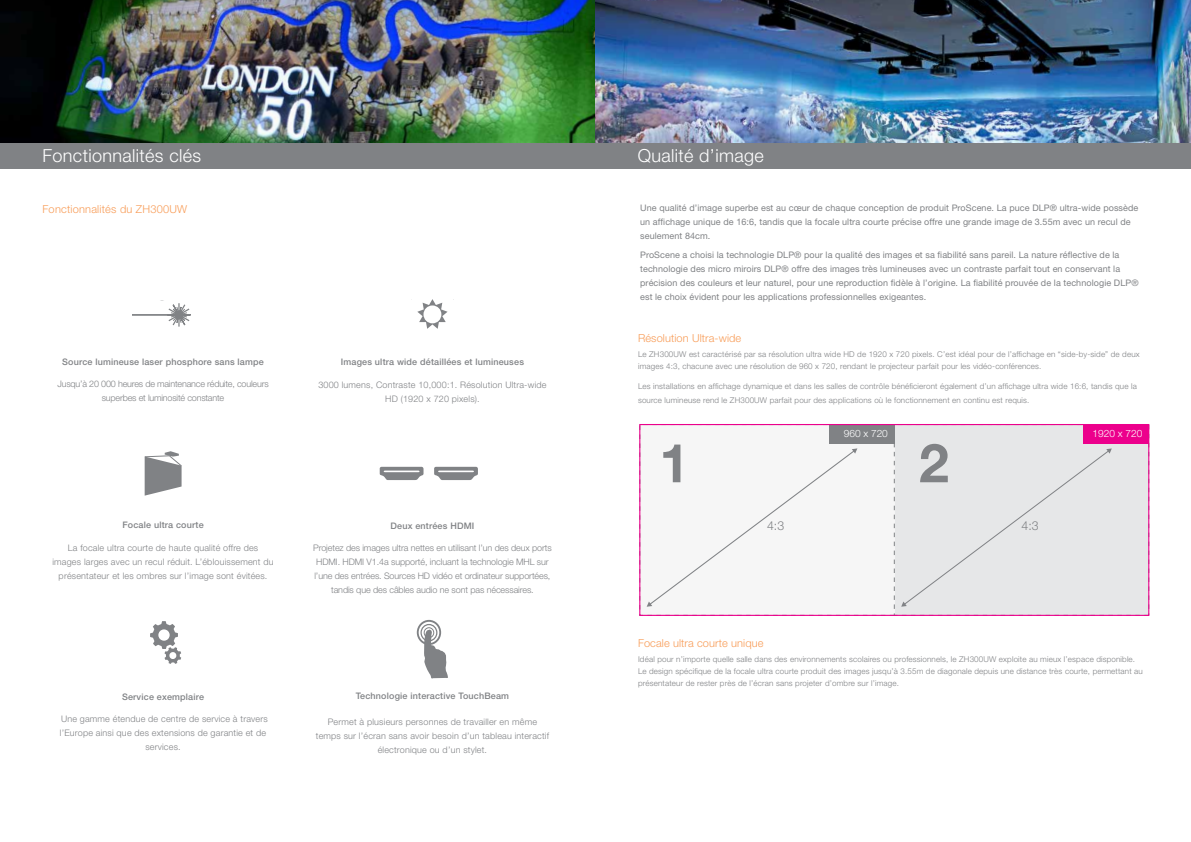
<style>
.page{position:relative;width:1191px;height:842px;background:#fff}
.page>*{position:absolute;margin:0;border:0;box-sizing:border-box;transform-origin:0 0}
.t1{font:700 53.8px "Helvetica Neue";color:#808285}
.t2{font:300 18px "Helvetica Neue";letter-spacing:.02em;color:#fff}
.t3{font:300 12.3px "Helvetica Neue";color:#808285}
.t4{font:300 11px "Helvetica Neue";letter-spacing:.01em;color:#f89c57}
.t5{font:300 10.1px "Helvetica Neue";color:#fff}
.t6{font:9px/14px "Helvetica Neue";letter-spacing:.01em;color:#808285}
.t7{font:300 9px/14px "Helvetica Neue";letter-spacing:.02em;color:#808285;text-align:center}
.t8{font:300 9px/14px "Helvetica Neue";letter-spacing:-.01em;color:#808285;text-align:center}
.t9{font:500 9px "Helvetica Neue";letter-spacing:.02em;color:#808285}
.t10{font:300 9px/14px "Helvetica Neue";letter-spacing:-.02em;color:#808285;text-align:center}
.t11{font:300 8px/12px "Helvetica Neue";letter-spacing:.02em;color:#808285}
</style>
<div class="page">
<img style="left:0;top:0;width:595px;height:143px">
<svg style="left:133px;top:303px;width:58px;height:24px"></svg>
<svg style="left:145px;top:451px;width:37px;height:45px"></svg>
<svg style="left:380px;top:467px;width:43px;height:13px"></svg>
<svg style="left:434px;top:467px;width:44px;height:13px"></svg>
<svg style="left:411px;top:299px;width:37px;height:30px"></svg>
<div style="left:0;top:143px;width:595px;height:26px;background:#808285"></div>
<div style="left:417px;top:620px;width:24px;height:25px;border:2px solid #808285;border-radius:50%"></div>
<svg style="left:420px;top:623px;width:28px;height:55px"></svg>
<svg style="left:150px;top:621px;width:31px;height:43px"></svg>
<img style="left:595px;top:0;width:596px;height:143px">
<div style="left:595px;top:143px;width:596px;height:26px;background:#808285"></div>
<div style="left:894px;top:424px;width:254px;height:191px;background:#e6e7e8"></div>
<svg style="left:901px;top:448px;width:210px;height:159px"></svg>
<div style="left:640px;top:424px;width:254px;height:191px;background:#f6f6f6"></div>
<div style="left:1083px;top:424px;width:65px;height:20px;background:#ec008c"></div>
<div style="left:829px;top:424px;width:65px;height:20px;background:#808285"></div>
<svg style="left:646px;top:448px;width:211px;height:159px"></svg>
<div style="left:639px;top:424px;width:510px;height:192px;border:1px solid #ec008c"></div>
<h2 class="t2" style="left:43px;top:144px;width:160px">Fonctionnalités clés</h2>
<h3 class="t4" style="left:43px;top:202px;width:146px">Fonctionnalités du ZH300UW</h3>
<p class="t9" style="left:62px;top:356px;width:203px">Source lumineuse laser phosphore sans lampe</p>
<p class="t10" style="left:57px;top:377px;width:213px">Jusqu’à 20 000 heures de maintenance réduite, couleurs superbes et luminosité constante</p>
<p class="t9" style="left:341px;top:357px;width:185px">Images ultra wide détaillées et lumineuses</p>
<p class="t7" style="left:318px;top:377px;width:230px">3000 lumens, Contraste 10,000:1. Résolution Ultra-wide<br>HD (1920 x 720 pixels).</p>
<p class="t9" style="left:122px;top:519px;width:83px">Focale ultra courte</p>
<p class="t7" style="left:52px;top:540px;width:223px">La focale ultra courte de haute qualité offre des images larges avec un recul réduit. L’éblouissement du présentateur et les ombres sur l’image sont évitées.</p>
<p class="t9" style="left:122px;top:691px;width:83px">Service exemplaire</p>
<p class="t7" style="left:60px;top:712px;width:209px">Une gamme étendue de centre de service à travers l’Europe ainsi que des extensions de garantie et de services.</p>
<p class="t9" style="left:390px;top:520px;width:85px">Deux entrées HDMI</p>
<p class="t8" style="left:313px;top:541px;width:240px">Projetez des images ultra nettes en utilisant l’un des deux ports HDMI. HDMI V1.4a supporté, incluant la technologie MHL sur l’une des entrées. Sources HD vidéo et ordinateur supportées, tandis que des câbles audio ne sont pas nécessaires.</p>
<p class="t9" style="left:356px;top:691px;width:155px">Technologie interactive TouchBeam</p>
<p class="t7" style="left:316px;top:714px;width:235px">Permet à plusieurs personnes de travailler en même temps sur l’écran sans avoir besoin d’un tableau interactif électronique ou d’un stylet.</p>
<h2 class="t2" style="left:637px;top:144px;width:128px">Qualité d’image</h2>
<p class="t6" style="left:640px;top:200px;width:500px">Une qualité d’image superbe est au cœur de chaque conception de produit ProScene. La puce DLP® ultra-wide possède un affichage unique de 16:6, tandis que la focale ultra courte précise offre une grande image de 3.55m avec un recul de seulement 84cm.</p>
<p class="t6" style="left:640px;top:248px;width:500px">ProScene a choisi la technologie DLP® pour la qualité des images et sa fiabilité sans pareil. La nature réflective de la technologie des micro miroirs DLP® offre des images très lumineuses avec un contraste parfait tout en conservant la précision des couleurs et leur naturel, pour une reproduction fidèle à l’origine. La fiabilité prouvée de la technologie DLP® est le choix évident pour les applications professionnelles exigeantes.</p>
<h3 class="t4" style="left:638px;top:331px;width:105px">Résolution Ultra-wide</h3>
<p class="t11" style="left:638px;top:348px;width:503px">Le ZH300UW est caractérisé par sa résolution ultra wide HD de 1920 x 720 pixels. C’est idéal pour de l’affichage en “side-by-side” de deux images 4:3, chacune avec une résolution de 960 x 720, rendant le projecteur parfait pour les vidéo-conférences.</p>
<p class="t11" style="left:638px;top:379px;width:500px;line-height:14px">Les installations en affichage dynamique et dans les salles de contrôle bénéficieront également d’un affichage ultra wide 16:6, tandis que la source lumineuse rend le ZH300UW parfait pour des applications où le fonctionnement en continu est requis.</p>
<p class="t5" style="left:843px;top:427px;width:46px">960 x 720</p>
<p class="t5" style="left:1092px;top:427px;width:51px">1920 x 720</p>
<h1 class="t1" style="left:659px;top:430px;width:31px">1</h1>
<h1 class="t1" style="left:919px;top:430px;width:31px">2</h1>
<h3 class="t3" style="left:767px;top:518px;width:19px">4:3</h3>
<h3 class="t3" style="left:1021px;top:518px;width:19px">4:3</h3>
<h3 class="t4" style="left:638px;top:636px;width:127px">Focale ultra courte unique</h3>
<p class="t11" style="left:638px;top:653px;width:506px">Idéal pour n’importe quelle salle dans des environnements scolaires ou professionnels, le ZH300UW exploite au mieux l’espace disponible.<br>Le design spécifique de la focale ultra courte produit des images jusqu’à 3.55m de diagonale depuis une distance très courte, permettant au présentateur de rester près de l’écran sans projeter d’ombre sur l’image.</p>
</div>
